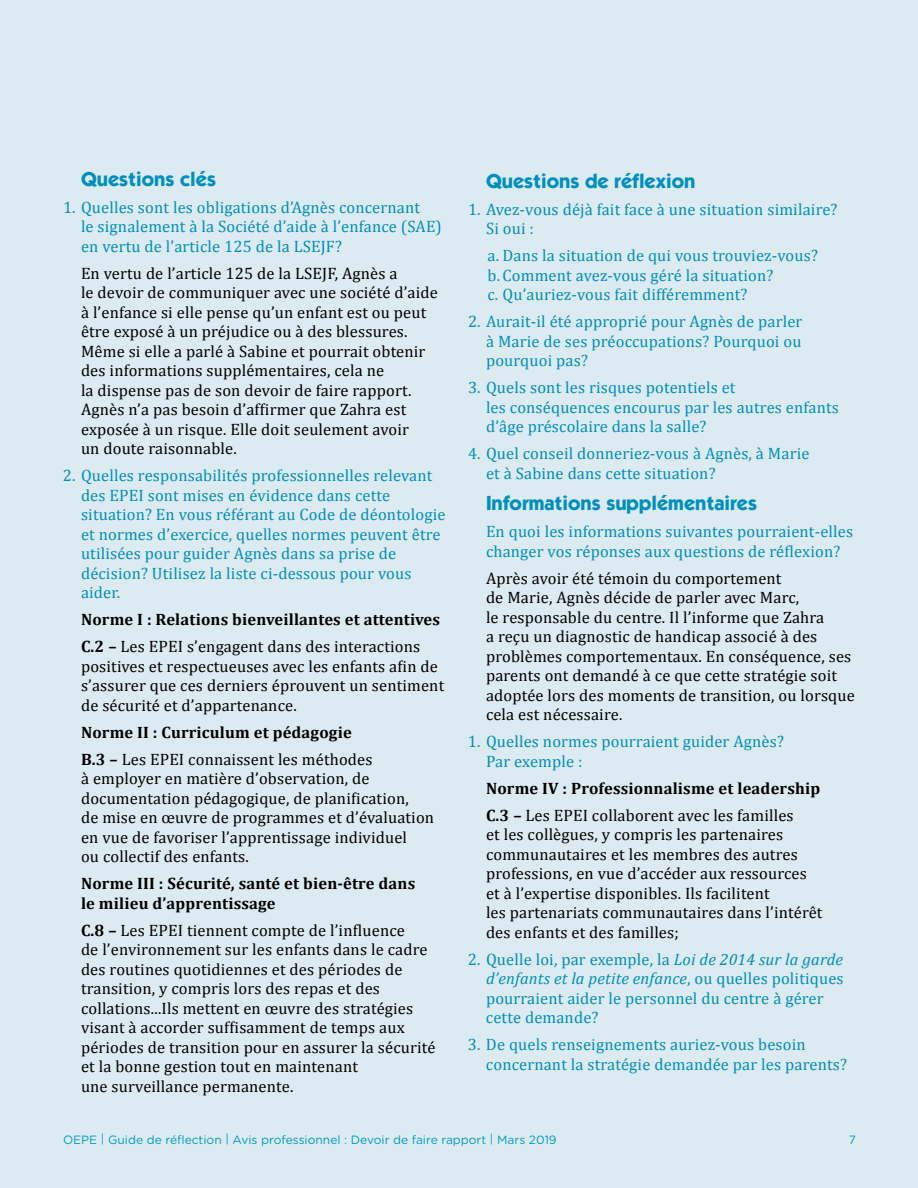
<style>
.page{position:relative;width:918px;height:1188px;background:#dceaf1}
.page>*{position:absolute;margin:0;border:0;box-sizing:border-box;transform-origin:0 0}
.t1{font:700 20.25px "ITC Kabel Std";color:#008fbe}
.t2{font:16.5px/19.5px "Cambria";letter-spacing:.01em;color:#000}
.t3{font:16.5px/19.5px "Cambria";letter-spacing:.01em;color:#008fbe}
.t4{font:700 16.5px/27px "Cambria";letter-spacing:.01em;color:#000}
.t5{font:12px "Gotham Rounded";color:#009ac7}
.s1{font-weight:400}
.s2{font-weight:700}
.s3{font-style:italic}
</style>
<div class="page">
<p class="t1" style="left:81px;top:166px;width:137px">Questions clés</p>
<p class="t3" style="left:81px;top:197px;width:362px;text-indent:-18px">1. Quelles sont les obligations d’Agnès concernant<br>le signalement à la Société d’aide à l’enfance (SAE) en vertu de l’article 125 de la LSEJF?</p>
<p class="t2" style="left:81px;top:263px;width:358px">En vertu de l’article 125 de la LSEJF, Agnès a<br>le devoir de communiquer avec une société d’aide à l’enfance si elle pense qu’un enfant est ou peut être exposé à un préjudice ou à des blessures.<br>Même si elle a parlé à Sabine et pourrait obtenir des informations supplémentaires, cela ne<br>la dispense pas de son devoir de faire rapport.<br>Agnès n’a pas besoin d’affirmer que Zahra est exposée à un risque. Elle doit seulement avoir<br>un doute raisonnable.</p>
<p class="t3" style="left:81px;top:466px;width:366px;text-indent:-18px">2. Quelles responsabilités professionnelles relevant des EPEI sont mises en évidence dans cette situation? En vous référant au Code de déontologie et normes d’exercice, quelles normes peuvent être utilisées pour guider Agnès dans sa prise de décision? Utilisez la liste ci-dessous pour vous aider.</p>
<p class="t4" style="left:81px;top:606px;width:360px">Norme I : Relations bienveillantes et attentives<br>C.2 – <span class="s1">Les EPEI s’engagent dans des interactions</span></p>
<p class="t2" style="left:81px;top:656px;width:365px">positives et respectueuses avec les enfants afin de s’assurer que ces derniers éprouvent un sentiment de sécurité et d’appartenance.</p>
<p class="t4" style="left:81px;top:718px;width:293px">Norme II : Curriculum et pédagogie<br>B.3 – <span class="s1">Les EPEI connaissent les méthodes</span></p>
<p class="t2" style="left:81px;top:769px;width:355px">à employer en matière d’observation, de documentation pédagogique, de planification,<br>de mise en œuvre de programmes et d’évaluation en vue de favoriser l’apprentissage individuel<br>ou collectif des enfants.</p>
<p class="t4" style="left:81px;top:873px;width:336px;line-height:19.5px">Norme III : Sécurité, santé et bien-être dans le milieu d’apprentissage</p>
<p class="t2" style="left:81px;top:920px;width:356px"><span class="s2">C.8 –</span> Les EPEI tiennent compte de l’influence<br>de l’environnement sur les enfants dans le cadre des routines quotidiennes et des périodes de transition, y compris lors des repas et des collations...Ils mettent en œuvre des stratégies visant à accorder suffisamment de temps aux périodes de transition pour en assurer la sécurité et la bonne gestion tout en maintenant<br>une surveillance permanente.</p>
<p class="t1" style="left:486px;top:169px;width:211px">Questions de réflexion</p>
<p class="t3" style="left:486px;top:199px;width:353px;text-indent:-18px">1. Avez-vous déjà fait face à une situation similaire?<br>Si oui :</p>
<p class="t3" style="left:488px;top:246px;width:332px">a. Dans la situation de qui vous trouviez-vous? b. Comment avez-vous géré la situation?<br>c. Qu’auriez-vous fait différemment?</p>
<p class="t3" style="left:486px;top:312px;width:318px;text-align:justify;text-indent:-18px">2. Aurait-il été approprié pour Agnès de parler à Marie de ses préoccupations? Pourquoi ou pourquoi pas?</p>
<p class="t3" style="left:486px;top:378px;width:354px;text-indent:-18px">3. Quels sont les risques potentiels et<br>les conséquences encourus par les autres enfants d’âge préscolaire dans la salle?</p>
<p class="t3" style="left:486px;top:444px;width:325px;text-indent:-18px">4. Quel conseil donneriez-vous à Agnès, à Marie et à Sabine dans cette situation?</p>
<p class="t1" style="left:486px;top:491px;width:273px">Informations supplémentaires</p>
<p class="t3" style="left:486px;top:522px;width:369px">En quoi les informations suivantes pourraient-elles changer vos réponses aux questions de réflexion?</p>
<p class="t2" style="left:486px;top:568px;width:370px">Après avoir été témoin du comportement<br>de Marie, Agnès décide de parler avec Marc,<br>le responsable du centre. Il l’informe que Zahra<br>a reçu un diagnostic de handicap associé à des problèmes comportementaux. En conséquence, ses parents ont demandé à ce que cette stratégie soit adoptée lors des moments de transition, ou lorsque cela est nécessaire.</p>
<p class="t3" style="left:486px;top:732px;width:300px;text-indent:-18px">1. Quelles normes pourraient guider Agnès?<br>Par exemple :</p>
<p class="t4" style="left:486px;top:774px;width:336px">Norme IV : Professionnalisme et leadership<br>C.3 – <span class="s1">Les EPEI collaborent avec les familles</span></p>
<p class="t2" style="left:486px;top:825px;width:338px">et les collègues, y compris les partenaires communautaires et les membres des autres professions, en vue d’accéder aux ressources et à l’expertise disponibles. Ils facilitent<br>les partenariats communautaires dans l’intérêt des enfants et des familles;</p>
<p class="t3" style="left:486px;top:949px;width:359px;text-indent:-18px">2. Quelle loi, par exemple, la <span class="s3">Loi de 2014 sur la garde d’enfants et la petite enfance</span>, ou quelles politiques pourraient aider le personnel du centre à gérer cette demande?</p>
<p class="t3" style="left:486px;top:1035px;width:363px;text-indent:-18px">3. De quels renseignements auriez-vous besoin concernant la stratégie demandée par les parents?</p>
<p class="t5" style="left:63px;top:1131px;width:495px">OEPE | Guide de réflection | Avis professionnel : Devoir de faire rapport | Mars 2019</p>
<p class="t5" style="left:849px;top:1131px;width:9px">7</p>
</div>
